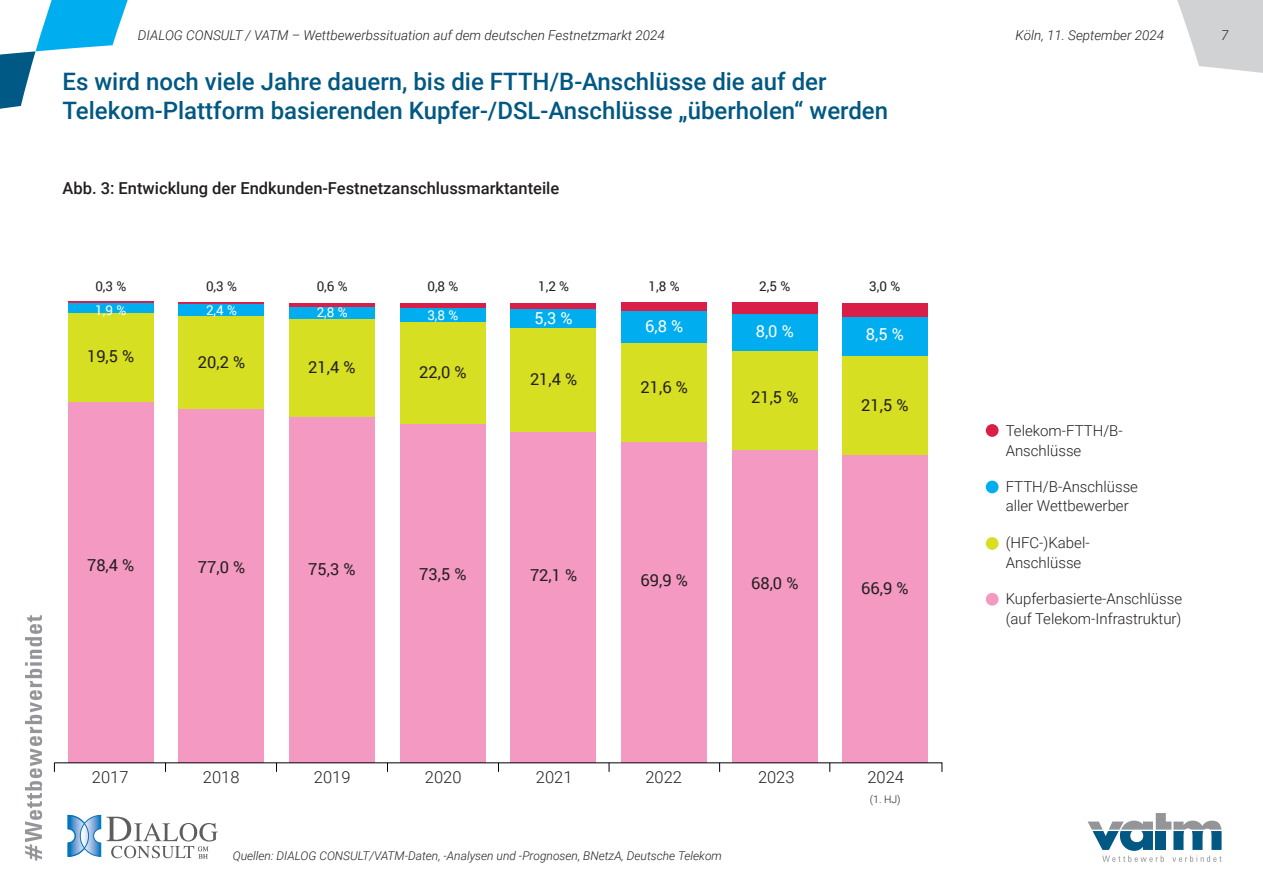
<style>
.page{position:relative;width:1263px;height:893px;background:#fff}
.page>*{position:absolute;margin:0;border:0;box-sizing:border-box;transform-origin:0 0}
.t1{font:500 24px/28.8px "Roboto";color:#005883}
.t2{font:16.5px "Roboto";color:#231f20}
.t3{font:500 16.5px "Roboto";color:#231f20}
.t4{font:300 16.5px "Roboto";color:#231f20}
.t5{font:16.5px "Roboto";color:#fff}
.t6{font:300 15px/19.5px "Roboto";color:#231f20}
.t7{font:italic 300 13.5px "Roboto";color:#231f20}
.t8{font:13.5px "Roboto";color:#231f20}
.t9{font:13.5px "Roboto";color:#fff}
.t10{font:italic 300 12px "Roboto";color:#231f20}
.t11{font:300 10.5px "Roboto";color:#231f20}
</style>
<div class="page">
<svg style="left:1177px;top:0;width:86px;height:73px"></svg>
<svg style="left:68px;top:815px;width:150px;height:43px"></svg>
<svg style="left:1087px;top:813px;width:134px;height:49px"></svg>
<svg style="left:25px;top:615px;width:17px;height:246px"></svg>
<div style="left:842px;top:455px;width:85px;height:308px;background:#f499c2"></div>
<div style="left:842px;top:356px;width:85px;height:99px;background:#d6df21"></div>
<div style="left:842px;top:316px;width:85px;height:40px;background:#00aeef"></div>
<div style="left:842px;top:303px;width:85px;height:13px;background:#d91e47"></div>
<div style="left:732px;top:450px;width:85px;height:312px;background:#f499c2"></div>
<div style="left:732px;top:351px;width:85px;height:98px;background:#d6df21"></div>
<div style="left:732px;top:314px;width:85px;height:37px;background:#00aeef"></div>
<div style="left:732px;top:303px;width:85px;height:11px;background:#d91e47"></div>
<div style="left:622px;top:441px;width:85px;height:321px;background:#f499c2"></div>
<div style="left:622px;top:342px;width:85px;height:99px;background:#d6df21"></div>
<div style="left:622px;top:311px;width:85px;height:31px;background:#00aeef"></div>
<div style="left:622px;top:303px;width:85px;height:8px;background:#d91e47"></div>
<svg style="left:0;top:0;width:128px;height:109px"></svg>
<div style="left:986px;top:424px;width:12px;height:13px;background:#d91e47;border-radius:50%"></div>
<div style="left:986px;top:481px;width:12px;height:12px;background:#00aeef;border-radius:50%"></div>
<div style="left:986px;top:537px;width:12px;height:13px;background:#d6df21;border-radius:50%"></div>
<div style="left:986px;top:593px;width:12px;height:13px;background:#f499c2;border-radius:50%"></div>
<div style="left:179px;top:409px;width:85px;height:353px;background:#f499c2"></div>
<div style="left:179px;top:315px;width:85px;height:94px;background:#d6df21"></div>
<div style="left:179px;top:304px;width:85px;height:11px;background:#00aeef"></div>
<hr style="left:179px;top:303px;width:85px;height:1px;background:#d91e47">
<div style="left:290px;top:417px;width:85px;height:345px;background:#f499c2"></div>
<div style="left:290px;top:319px;width:85px;height:98px;background:#d6df21"></div>
<div style="left:290px;top:306px;width:85px;height:13px;background:#00aeef"></div>
<hr style="left:290px;top:303px;width:85px;height:3px;background:#d91e47">
<div style="left:400px;top:424px;width:85px;height:338px;background:#f499c2"></div>
<div style="left:400px;top:322px;width:85px;height:102px;background:#d6df21"></div>
<div style="left:400px;top:307px;width:85px;height:15px;background:#00aeef"></div>
<hr style="left:400px;top:303px;width:85px;height:4px;background:#d91e47">
<div style="left:511px;top:431px;width:85px;height:331px;background:#f499c2"></div>
<div style="left:511px;top:328px;width:85px;height:103px;background:#d6df21"></div>
<div style="left:511px;top:308px;width:85px;height:20px;background:#00aeef"></div>
<div style="left:511px;top:303px;width:85px;height:5px;background:#d91e47"></div>
<div style="left:68px;top:402px;width:85px;height:360px;background:#f499c2"></div>
<div style="left:68px;top:312px;width:85px;height:90px;background:#d6df21"></div>
<div style="left:68px;top:303px;width:85px;height:9px;background:#00aeef"></div>
<hr style="left:68px;top:302px;width:85px;height:1px;background:#d91e47">
<svg style="left:54px;top:762px;width:888px;height:10px"></svg>
<p class="t7" style="left:138px;top:26px;width:528px">DIALOG CONSULT / VATM – Wettbewerbssituation auf dem deutschen Festnetzmarkt 2024</p>
<p class="t7" style="left:1015px;top:26px;width:150px">Köln, 11. September 2024</p>
<h1 class="t1" style="left:62px;top:66px;width:827px">Es wird noch viele Jahre dauern, bis die FTTH/B-Anschlüsse die auf der<br>Telekom-Plattform basierenden Kupfer-/DSL-Anschlüsse „überholen“ werden</h1>
<p class="t3" style="left:62px;top:177px;width:498px">Abb. 3: Entwicklung der Endkunden-Festnetzanschlussmarktanteile</p>
<p class="t8" style="left:95px;top:277px;width:33px">0,3 %</p>
<p class="t8" style="left:206px;top:277px;width:33px">0,3 %</p>
<p class="t8" style="left:317px;top:277px;width:33px">0,6 %</p>
<p class="t8" style="left:427px;top:277px;width:33px">0,8 %</p>
<p class="t8" style="left:538px;top:277px;width:33px">1,2 %</p>
<p class="t8" style="left:649px;top:277px;width:33px">1,8 %</p>
<p class="t8" style="left:759px;top:277px;width:33px">2,5 %</p>
<p class="t8" style="left:869px;top:277px;width:33px">3,0 %</p>
<p class="t9" style="left:95px;top:300px;width:33px">1,9 %</p>
<p class="t9" style="left:206px;top:300px;width:33px">2,4 %</p>
<p class="t9" style="left:317px;top:302px;width:33px">2,8 %</p>
<p class="t9" style="left:427px;top:305px;width:33px">3,8 %</p>
<p class="t5" style="left:535px;top:306px;width:39px">5,3 %</p>
<p class="t5" style="left:645px;top:314px;width:39px">6,8 %</p>
<p class="t5" style="left:756px;top:319px;width:39px">8,0 %</p>
<p class="t5" style="left:866px;top:322px;width:39px">8,5 %</p>
<p class="t2" style="left:87px;top:345px;width:49px">19,5 %</p>
<p class="t2" style="left:198px;top:351px;width:49px">20,2 %</p>
<p class="t2" style="left:308px;top:355px;width:49px">21,4 %</p>
<p class="t2" style="left:87px;top:554px;width:49px">78,4 %</p>
<p class="t2" style="left:198px;top:555px;width:49px">77,0 %</p>
<p class="t2" style="left:308px;top:558px;width:49px">75,3 %</p>
<p class="t2" style="left:419px;top:360px;width:49px">22,0 %</p>
<p class="t2" style="left:419px;top:562px;width:49px">73,5 %</p>
<p class="t2" style="left:530px;top:368px;width:49px">21,4 %</p>
<p class="t2" style="left:530px;top:564px;width:49px">72,1 %</p>
<p class="t2" style="left:640px;top:375px;width:49px">21,6 %</p>
<p class="t2" style="left:751px;top:386px;width:49px">21,5 %</p>
<p class="t2" style="left:861px;top:393px;width:49px">21,5 %</p>
<p class="t2" style="left:640px;top:568px;width:49px">69,9 %</p>
<p class="t2" style="left:751px;top:571px;width:49px">68,0 %</p>
<p class="t2" style="left:861px;top:577px;width:49px">66,9 %</p>
<p class="t6" style="left:1006px;top:421px;width:119px">Telekom-FTTH/B-<br>Anschlüsse</p>
<p class="t6" style="left:1006px;top:476px;width:134px">FTTH/B-Anschlüsse aller Wettbewerber</p>
<p class="t6" style="left:1006px;top:533px;width:85px">(HFC-)Kabel-<br>Anschlüsse</p>
<p class="t6" style="left:1006px;top:588px;width:178px">Kupferbasierte-Anschlüsse (auf Telekom-Infrastruktur)</p>
<p class="t7" style="left:1221px;top:26px;width:9px">7</p>
<p class="t4" style="left:92px;top:766px;width:38px">2017</p>
<p class="t4" style="left:203px;top:766px;width:38px">2018</p>
<p class="t4" style="left:314px;top:766px;width:38px">2019</p>
<p class="t4" style="left:425px;top:766px;width:38px">2020</p>
<p class="t4" style="left:536px;top:766px;width:38px">2021</p>
<p class="t4" style="left:645px;top:766px;width:38px">2022</p>
<p class="t4" style="left:758px;top:766px;width:38px">2023</p>
<p class="t4" style="left:867px;top:766px;width:38px">2024</p>
<p class="t10" style="left:233px;top:847px;width:491px">Quellen: DIALOG CONSULT/VATM-Daten, -Analysen und -Prognosen, BNetzA, Deutsche Telekom</p>
<p class="t11" style="left:870px;top:791px;width:32px">(1. HJ)</p>
</div>
